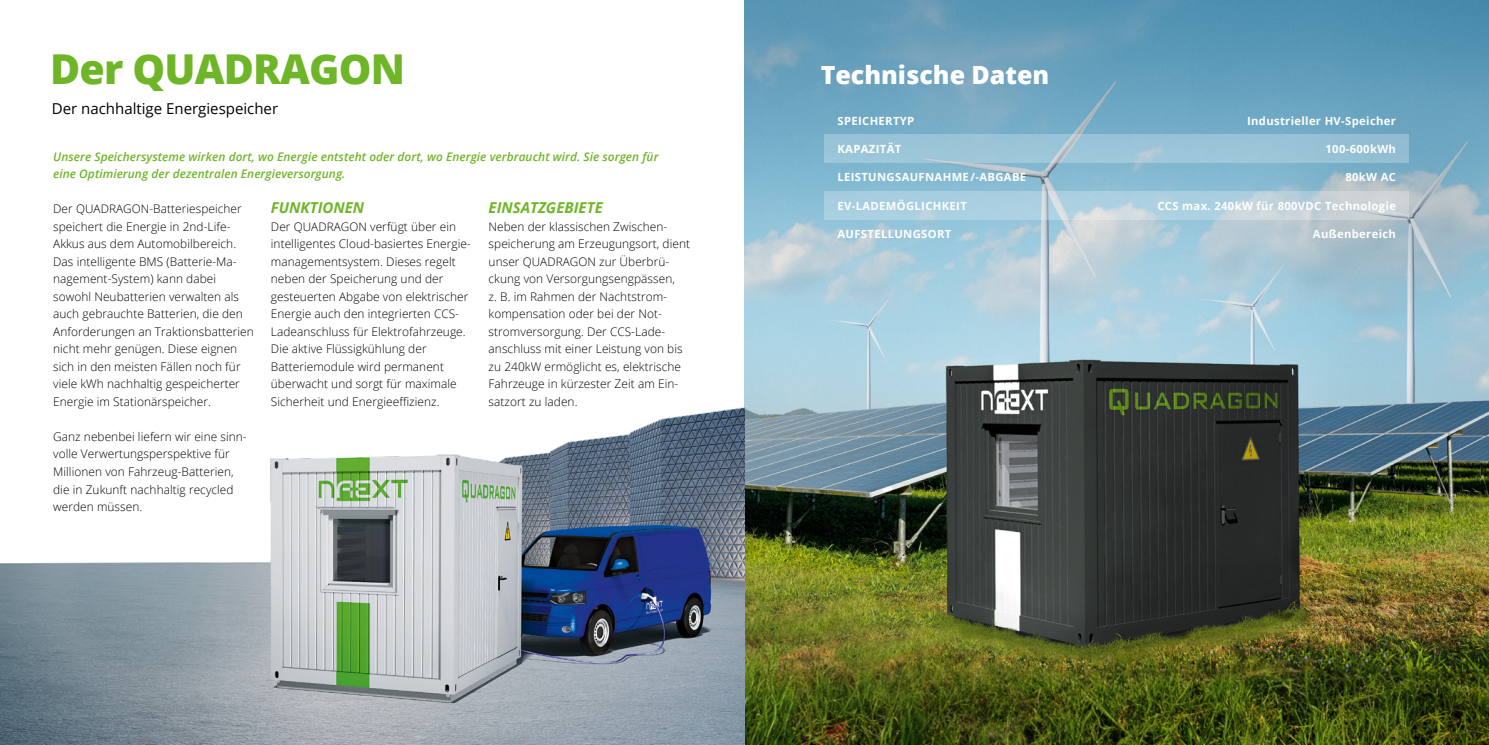
<style>
.page{position:relative;width:1489px;height:745px;background:#fff}
.page>*{position:absolute;margin:0;border:0;box-sizing:border-box;transform-origin:0 0}
.t1{font:800 41.12px "Open Sans";letter-spacing:-.02em;color:#6eb628}
.t2{font:800 25px "Open Sans";color:#fff}
.t3{font:15px "Open Sans";color:#000}
.t4{font:italic 700 15px "Open Sans";color:#6eb628}
.t5{font:300 11.88px/17.5px "Open Sans";letter-spacing:.005em;color:#000}
.t6{font:italic 600 11.88px/17.5px "Open Sans";letter-spacing:.005em;color:#6eb628}
.t7{font:700 11.25px "Open Sans";letter-spacing:.03em;color:#fff}
.s1{font-size:11.75px}
</style>
<div class="page">
<img style="left:744px;top:0;width:744px;height:744px">
<img style="left:0;top:407px;width:744px;height:337px">
<div style="left:824px;top:134px;width:584px;height:29px;background:#9ac4d7"></div>
<svg style="left:824px;top:191px;width:584px;height:28px;background:#b5d1de"></svg>
<h1 class="t1" style="left:50px;top:38px;width:356px">Der QUADRAGON</h1>
<p class="t3" style="left:52px;top:98px;width:228px">Der nachhaltige Energiespeicher</p>
<p class="t6" style="left:53px;top:147px;width:607px">Unsere Speichersysteme wirken dort, wo Energie entsteht oder dort, wo Energie verbraucht wird. Sie sorgen für eine Optimierung der dezentralen Energieversorgung.</p>
<p class="t5" style="left:53px;top:200px;width:202px">Der <span class="s1">QUADRAGON</span>-Batteriespeicher speichert die Energie in 2nd-Life-Akkus aus dem Automobilbereich.<br>Das intelligente BMS (Batterie-Ma&shy;nagement-System) kann dabei sowohl Neubatterien verwalten als auch gebrauchte Batterien, die den Anforderungen an Traktionsbatterien nicht mehr genügen. Diese eignen sich in den meisten Fällen noch für viele kWh nachhaltig gespeicherter Energie im Stationärspeicher.</p>
<p class="t5" style="left:53px;top:427px;width:195px">Ganz nebenbei liefern wir eine sinn&shy;volle Verwertungsperspektive für<br>Millionen von Fahrzeug-Batterien, die in Zukunft nachhaltig recycled werden müssen.</p>
<p class="t4" style="left:271px;top:197px;width:95px">FUNKTIONEN</p>
<p class="t5" style="left:271px;top:217px;width:201px">Der <span class="s1">QUADRAGON</span> verfügt über ein intelligentes Cloud-basiertes Energie&shy;managementsystem. Dieses regelt neben der Speicherung und der gesteuerten Abgabe von elektrischer Energie auch den integrierten <span class="s1">CCS</span>-Ladeanschluss für Elektrofahrzeuge.<br>Die aktive Flüssigkühlung der Batteriemodule wird permanent überwacht und sorgt für maximale Sicherheit und Energieeffizienz.</p>
<p class="t4" style="left:488px;top:197px;width:116px">EINSATZGEBIETE</p>
<p class="t5" style="left:488px;top:217px;width:203px">Neben der klassischen Zwischen&shy;speicherung am Erzeugungsort, dient unser <span class="s1">QUADRAGON</span> zur Überbrü&shy;ckung von Versorgungsengpässen,<br>z. B. im Rahmen der Nachtstrom&shy;kompensation oder bei der Not&shy;stromversorgung. Der <span class="s1">CCS</span>-Lade&shy;anschluss mit einer Leistung von bis zu 240kW ermöglicht es, elektrische<br>Fahrzeuge in kürzester Zeit am Ein&shy;satzort zu laden.</p>
<h2 class="t2" style="left:820px;top:56px;width:230px">Technische Daten</h2>
<p class="t7" style="left:837px;top:112px;width:78px">SPEICHERTYP</p>
<p class="t7" style="left:1246px;top:112px;width:150px">Industrieller HV-Speicher</p>
<p class="t7" style="left:1325px;top:141px;width:72px">100-600kWh</p>
<p class="t7" style="left:837px;top:141px;width:65px">KAPAZITÄT</p>
<p class="t7" style="left:837px;top:169px;width:190px">LEISTUNGSAUFNAHME /-ABGABE</p>
<p class="t7" style="left:837px;top:197px;width:131px">EV-LADEMÖGLICHKEIT</p>
<p class="t7" style="left:837px;top:226px;width:115px">AUFSTELLUNGSORT</p>
<p class="t7" style="left:1345px;top:169px;width:52px">80kW AC</p>
<p class="t7" style="left:1157px;top:197px;width:240px">CCS max. 240kW für 800VDC Technologie</p>
<p class="t7" style="left:1312px;top:226px;width:85px">Außenbereich</p>
</div>
